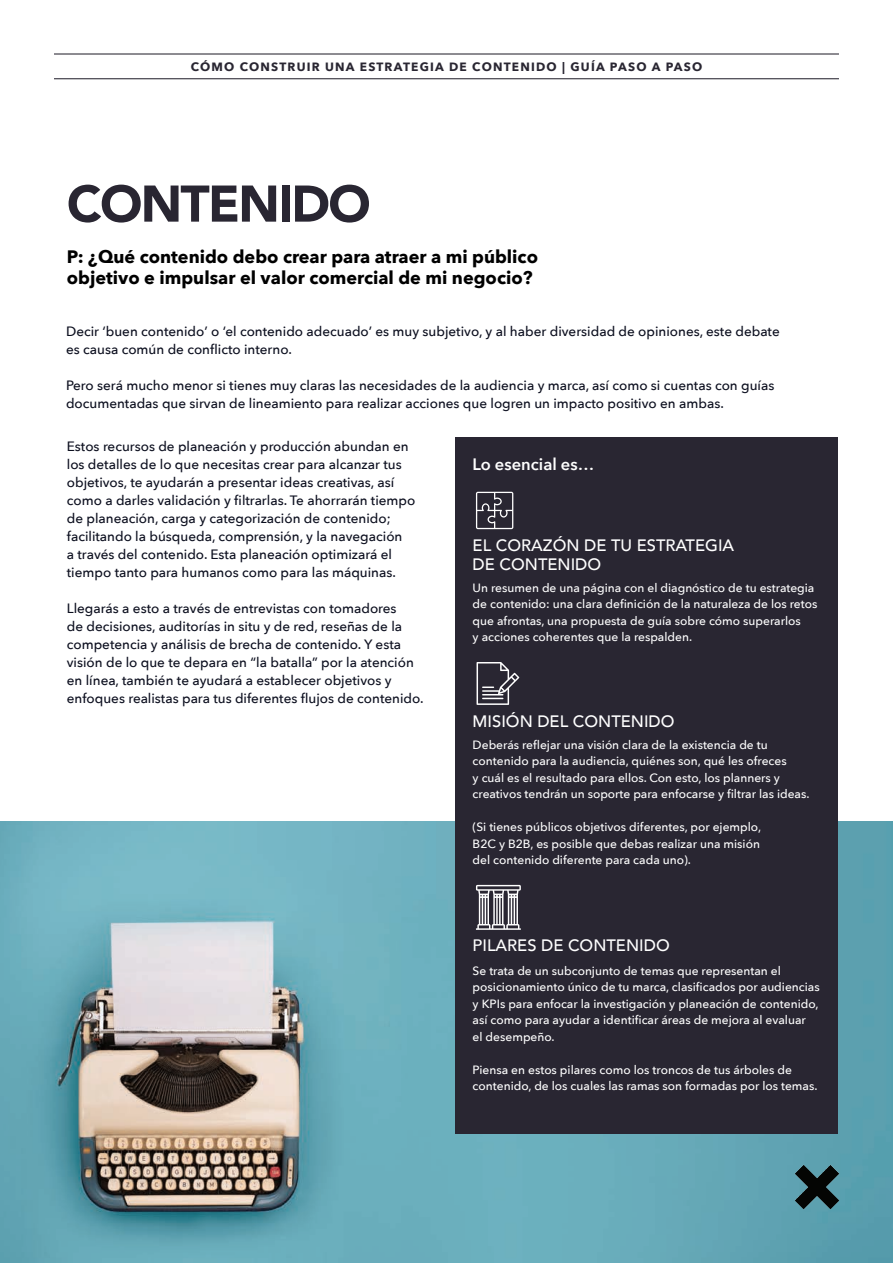
<style>
.page{position:relative;width:893px;height:1263px;background:#fff}
.page>*{position:absolute;margin:0;border:0;box-sizing:border-box;transform-origin:0 0}
.t1{font:900 51px "Avenir";letter-spacing:-.035em;color:#292632}
.t2{font:700 18px/21px "Avenir Next";color:#000}
.t3{font:500 16.5px/19.8px "Avenir";color:#fff}
.t4{font:600 16.5px "Avenir Next";color:#fff}
.t5{font:500 13.5px/18px "Avenir Next";color:#0c0f1f}
.t6{font:500 12px/16.5px "Avenir Next";color:#fff}
.t7{font:700 12px "Avenir Next";letter-spacing:.1em;color:#292632}
</style>
<div class="page">
<img style="left:0;top:821px;width:893px;height:442px">
<div style="left:455px;top:437px;width:383px;height:696px;background:#292632"></div>
<svg style="left:476px;top:492px;width:37px;height:37px"></svg>
<svg style="left:477px;top:662px;width:42px;height:43px"></svg>
<svg style="left:476px;top:885px;width:45px;height:45px"></svg>
<hr style="left:54px;top:78px;width:785px;height:1px;background:#292632">
<hr style="left:54px;top:53px;width:785px;height:2px;background:#292632">
<p class="t7" style="left:191px;top:56px;width:513px">CÓMO CONSTRUIR UNA ESTRATEGIA DE CONTENIDO | GUÍA PASO A PASO</p>
<h1 class="t1" style="left:67px;top:160px;width:305px">CONTENIDO</h1>
<h2 class="t2" style="left:67px;top:246px;width:473px">P: ¿Qué contenido debo crear para atraer a mi público objetivo e impulsar el valor comercial de mi negocio?</h2>
<p class="t5" style="left:66px;top:322px;width:715px">Decir ‘buen contenido’ o ‘el contenido adecuado’ es muy subjetivo, y al haber diversidad de opiniones, este debate es causa común de conflicto interno.</p>
<p class="t5" style="left:66px;top:376px;width:710px">Pero será mucho menor si tienes muy claras las necesidades de la audiencia y marca, así como si cuentas con guías documentadas que sirvan de lineamiento para realizar acciones que logren un impacto positivo en ambas.</p>
<p class="t5" style="left:67px;top:436px;width:350px">Estos recursos de planeación y producción abundan en los detalles de lo que necesitas crear para alcanzar tus objetivos, te ayudarán a presentar ideas creativas, así como a darles validación y filtrarlas. Te ahorrarán tiempo de planeación, carga y categorización de contenido; facilitando la búsqueda, comprensión, y la navegación<br>a través del contenido. Esta planeación optimizará el tiempo tanto para humanos como para las máquinas.</p>
<p class="t5" style="left:67px;top:598px;width:358px">Llegarás a esto a través de entrevistas con tomadores<br>de decisiones, auditorías in situ y de red, reseñas de la competencia y análisis de brecha de contenido. Y esta visión de lo que te depara en “la batalla” por la atención en línea, también te ayudará a establecer objetivos y enfoques realistas para tus diferentes flujos de contenido.</p>
<p class="t4" style="left:473px;top:450px;width:123px">Lo esencial es…</p>
<p class="t3" style="left:473px;top:534px;width:263px">EL CORAZÓN DE TU ESTRATEGIA<br>DE CONTENIDO</p>
<p class="t6" style="left:473px;top:579px;width:346px">Un resumen de una página con el diagnóstico de tu estrategia de contenido: una clara definición de la naturaleza de los retos que afrontas, una propuesta de guía sobre cómo superarlos<br>y acciones coherentes que la respalden.</p>
<p class="t3" style="left:473px;top:710px;width:203px">MISIÓN DEL CONTENIDO</p>
<p class="t6" style="left:473px;top:736px;width:338px">Deberás reflejar una visión clara de la existencia de tu contenido para la audiencia, quiénes son, qué les ofreces<br>y cuál es el resultado para ellos. Con esto, los planners y creativos tendrán un soporte para enfocarse y filtrar las ideas.</p>
<p class="t6" style="left:473px;top:819px;width:290px;text-align:justify">(Si tienes públicos objetivos diferentes, por ejemplo, B2C y B2B, es posible que debas realizar una misión del contenido diferente para cada uno).</p>
<p class="t3" style="left:473px;top:934px;width:199px">PILARES DE CONTENIDO</p>
<p class="t6" style="left:473px;top:962px;width:349px">Se trata de un subconjunto de temas que representan el posicionamiento único de tu marca, clasificados por audiencias y KPIs para enfocar la investigación y planeación de contenido, así como para ayudar a identificar áreas de mejora al evaluar<br>el desempeño.</p>
<p class="t6" style="left:473px;top:1061px;width:346px">Piensa en estos pilares como los troncos de tus árboles de contenido, de los cuales las ramas son formadas por los temas.</p>
</div>
